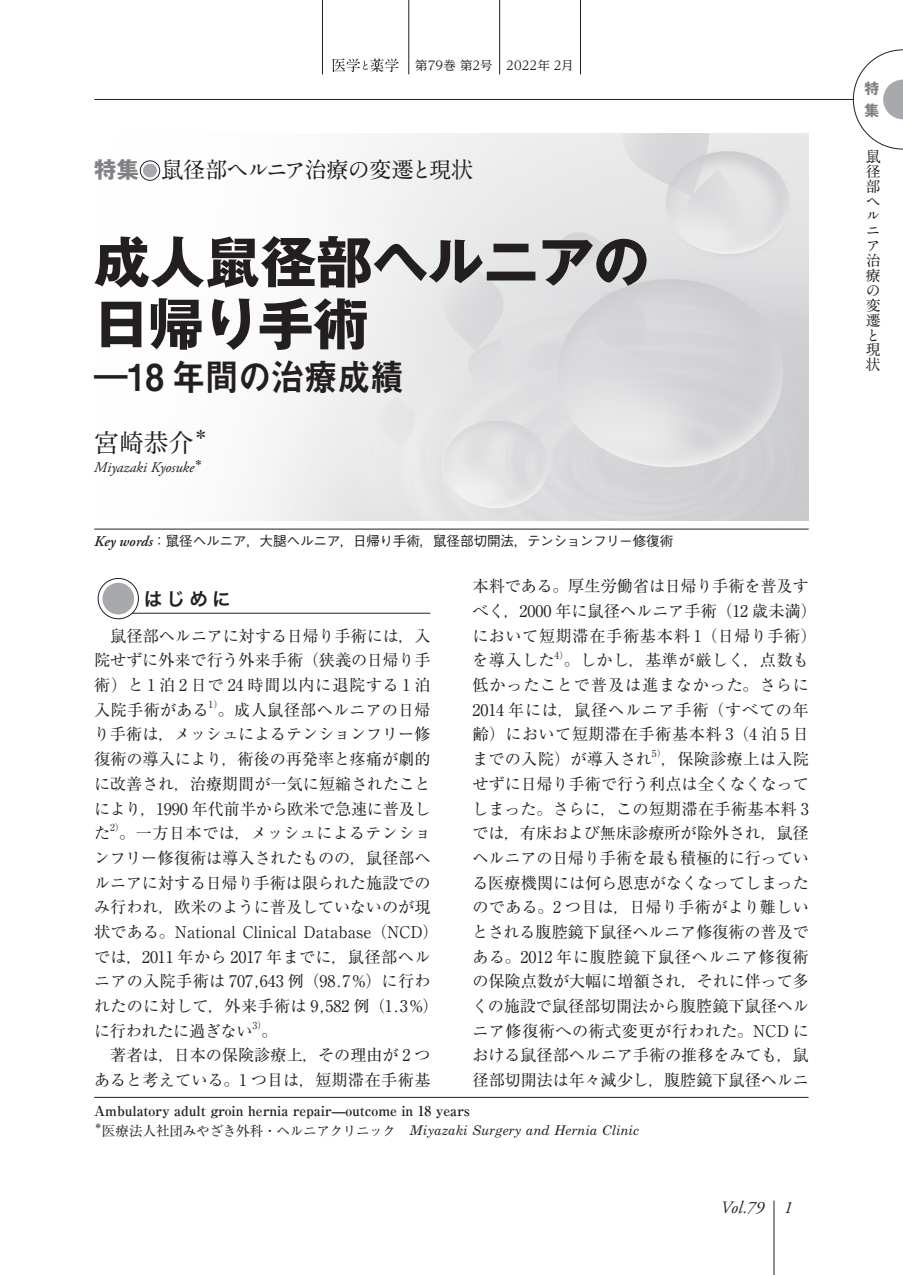
<style>
.page{position:relative;width:903px;height:1275px;background:#fff}
.page>*{position:absolute;margin:0;border:0;box-sizing:border-box;transform-origin:0 0}
.論文タイトル{font:700 55.82px "Gothic MB101 Pr 6 N";letter-spacing:-.005em;color:#231f20}
.論文サブタイトル{font:37.27px "Midashi Go Pr 6 N MB31";letter-spacing:-.015em;color:#231f20;scale:.9 1}
.著者名{font:24.85px "Reim Pr 6 N";color:#231f20}
.特集タイトル{font:700 22.4px "A1 Mincho Std";letter-spacing:-.06em;color:#231f20}
.本文_見出し_大{font:18.55px "Hira Kaku Pro W6";color:#231f20}
.t1{font:italic 17.32px "Adobe Garamond Pro";color:#231f20}
.本文{font:16.1px/24.7px "Ryumin Pr 6 N";letter-spacing:.005em;color:#231f20;text-align:justify}
.著者名_英{font:italic 14.88px "Adobe Garamond Pro";color:#231f20}
.t2{font:700 14.88px/14.9px "A1 Mincho Std";color:#231f20}
.t3{font:700 14.88px/22.4px "Gothic MB101 Pr 6 N";color:#808285}
.著者名-2{font:14.88px "Ryumin Pr 6 N";color:#231f20}
.所属{font:italic 13.65px "M Century Schoolbook";letter-spacing:-.005em;color:#231f20}
.論文タイトル_英{font:700 13.65px "Ryumin Pr 6 N";letter-spacing:-.005em;color:#231f20}
.Key_word{font:500 13.65px "Gothic BBB Pr 6 N";letter-spacing:-.015em;color:#231f20}
.t4{font:12.42px "UD Reimin Pro";letter-spacing:.01em;color:#231f20}
.本文-2{font:9.62px "Ryumin Pr 6 N";color:#231f20}
.所属-2{font:8.22px "Ryumin Pr 6 N";color:#231f20}
.s1{font-family:"Gothic MB101 Pr 6 N";color:#808285}
.s2{font-family:"Adobe Garamond Pro";font-weight:600;font-style:italic;font-size:14.88px}
.s3{font-family:"Ryumin Pr 6 N";font-style:normal}
</style>
<div class="page">
<hr style="left:322px;top:0;width:1px;height:74px;background:#231f20">
<hr style="left:408px;top:0;width:1px;height:74px;background:#231f20">
<hr style="left:499px;top:0;width:1px;height:74px;background:#231f20">
<hr style="left:580px;top:0;width:1px;height:74px;background:#231f20">
<hr style="left:774px;top:1200px;width:1px;height:75px;background:#231f20">
<svg style="left:94px;top:49px;width:809px;height:101px"></svg>
<svg style="left:883px;top:80px;width:20px;height:39px"></svg>
<img style="left:94px;top:134px;width:715px;height:387px">
<div style="left:140px;top:161px;width:20px;height:19px;border:1px solid #231f20;border-radius:50%"></div>
<div style="left:143px;top:164px;width:14px;height:14px;background:#a8a9ad;border-radius:50%"></div>
<hr style="left:94px;top:1097px;width:714px;height:1px;background:#231f20">
<div style="left:98px;top:578px;width:41px;height:41px;border:1px solid #231f20;border-radius:50%"></div>
<div style="left:102px;top:583px;width:32px;height:31px;background:#a8a9ad;border-radius:50%"></div>
<hr style="left:132px;top:613px;width:298px;height:1px;background:#231f20">
<hr style="left:94px;top:529px;width:715px;height:1px;background:#231f20">
<p class="t4" style="left:415px;top:56px;width:160px">第79巻 第2号 2022年 2月</p>
<p class="特集タイトル" style="left:94px;top:152px;width:381px"><span class="s1">特集　</span>鼠径部ヘルニア治療の変遷と現状</p>
<p class="論文タイトル" style="left:94px;top:216px;width:556px">成人鼠径部ヘルニアの</p>
<p class="論文タイトル" style="left:93px;top:278px;width:277px">日帰り手術</p>
<p class="論文サブタイトル" style="left:94px;top:347px;width:346px">―18 年間の治療成績</p>
<p class="著者名" style="left:94px;top:422px;width:101px">宮崎恭介</p>
<p class="著者名-2" style="left:193px;top:423px;width:16px">＊</p>
<p class="著者名_英" style="left:94px;top:459px;width:110px">Miyazaki Kyosuke<sup>＊</sup></p>
<p class="Key_word" style="left:94px;top:530px;width:581px"><span class="s2">Key words</span>：鼠径ヘルニア，大腿ヘルニア，日帰り手術，鼠径部切開法，テンションフリー修復術</p>
<p class="本文" style="left:472px;top:573px;width:346px;text-align:left">本料である。厚生労働省は日帰り手術を普及すべく，2000 年に鼠径ヘルニア手術（12 歳未満）において短期滞在手術基本料 1（日帰り手術）を導入した</p>
<p class="本文_見出し_大" style="left:144px;top:582px;width:89px">はじめに</p>
<p class="本文" style="left:94px;top:622px;width:338px;text-indent:16px">鼠径部ヘルニアに対する日帰り手術には，入院せずに外来で行う外来手術（狭義の日帰り手術）と 1 泊 2 日で 24 時間以内に退院する 1 泊入院手術がある</p>
<p class="本文-2" style="left:554px;top:647px;width:16px">4）</p>
<p class="本文" style="left:472px;top:647px;width:338px;text-indent:91px">。しかし，基準が厳しく，点数も低かったことで普及は進まなかった。さらに2014 年には，鼠径ヘルニア手術（すべての年齢）において短期滞在手術基本料 3（4 泊 5 日までの入院）が導入され</p>
<p class="本文-2" style="left:209px;top:697px;width:16px">1）</p>
<p class="本文" style="left:94px;top:697px;width:338px;text-indent:124px">。成人鼠径部ヘルニアの日帰り手術は，メッシュによるテンションフリー修復術の導入により，術後の再発率と疼痛が劇的に改善され，治療期間が一気に短縮されたことにより，1990 年代前半から欧米で急速に普及した</p>
<p class="本文-2" style="left:652px;top:746px;width:16px">5）</p>
<p class="本文" style="left:472px;top:746px;width:338px;text-indent:189px">，保険診療上は入院せずに日帰り手術で行う利点は全くなくなってしまった。さらに，この短期滞在手術基本料 3では，有床および無床診療所が除外され，鼠径ヘルニアの日帰り手術を最も積極的に行っている医療機関には何ら恩恵がなくなってしまったのである。2 つ目は，日帰り手術がより難しいとされる腹腔鏡下鼠径ヘルニア修復術の普及である。2012 年に腹腔鏡下鼠径ヘルニア修復術の保険点数が大幅に増額され，それに伴って多くの施設で鼠径部切開法から腹腔鏡下鼠径ヘルニア修復術への術式変更が行われた。NCD における鼠径部ヘルニア手術の推移をみても，鼠径部切開法は年々減少し，腹腔鏡下鼠径ヘルニ</p>
<p class="本文-2" style="left:110px;top:820px;width:16px">2）</p>
<p class="本文" style="left:94px;top:820px;width:346px;text-align:left;text-indent:25px">。一方日本では，メッシュによるテンションフリー修復術は導入されたものの，鼠径部ヘルニアに対する日帰り手術は限られた施設でのみ行われ，欧米のように普及していないのが現状である。National Clinical Database（NCD）では，2011 年から 2017 年までに，鼠径部ヘルニアの入院手術は 707,643 例（98.7%）に行われたのに対して，外来手術は 9,582 例（1.3%）に行われたに過ぎない</p>
<p class="本文-2" style="left:252px;top:1018px;width:16px">3）</p>
<p class="本文" style="left:262px;top:1017px;width:18px">。</p>
<p class="本文" style="left:94px;top:1042px;width:338px;text-align:right">著者は，日本の保険診療上，その理由が 2 つあると考えている。1 つ目は，短期滞在手術基</p>
<p class="論文タイトル_英" style="left:94px;top:1100px;width:377px">Ambulatory adult groin hernia repair—outcome in 18 years</p>
<p class="所属-2" style="left:94px;top:1119px;width:10px">＊</p>
<p class="所属" style="left:102px;top:1123px;width:538px"><span class="s3">医療法人社団みやざき外科・ヘルニアクリニック　</span>Miyazaki Surgery and Hernia Clinic</p>
<p class="t1" style="left:721px;top:1197px;width:45px">Vol.79</p>
<p class="t1" style="left:784px;top:1197px;width:10px">1</p>
<p class="t3" style="left:864px;top:76px;width:16px">特集</p>
<p class="t2" style="left:866px;top:147px;width:16px">鼠径部ヘルニア治療の変遷と現状</p>
</div>
